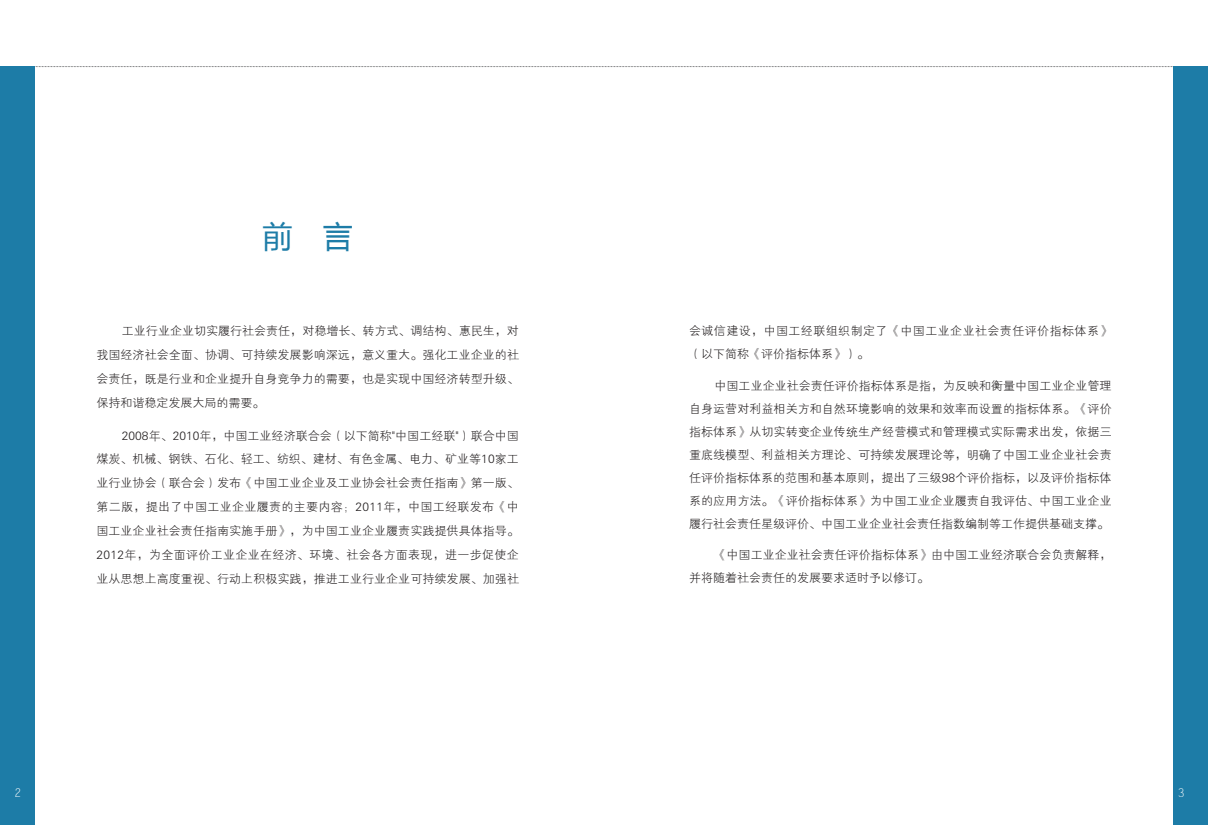
<style>
.page{position:relative;width:1208px;height:825px;background:#fff}
.page>*{position:absolute;margin:0;border:0;box-sizing:border-box;transform-origin:0 0}
.t1{font:30px "Microsoft Ya Hei";color:#1d7ca7}
.t2{font:12px/23.9px "FZXH1 JW GB1 0";letter-spacing:.005em;color:#231f20;text-align:justify}
.t3{font:12px/23px "FZXH1 JW GB1 0";letter-spacing:.035em;color:#231f20}
.t4{font:12px "FZXDXJW GB1 0";color:#fff}
</style>
<div class="page">
<svg style="left:34px;top:66px;width:1140px;height:1px"></svg>
<div style="left:0;top:66px;width:34px;height:759px;background:#1d7ca7"></div>
<div style="left:1174px;top:66px;width:34px;height:759px;background:#1d7ca7"></div>
<h1 class="t1" style="left:263px;top:216px;width:91px">前　言</h1>
<p class="t2" style="left:96px;top:320px;width:424px;text-indent:26px">工业行业企业切实履行社会责任，对稳增长、转方式、调结构、惠民生，对我国经济社会全面、协调、可持续发展影响深远，意义重大。强化工业企业的社会责任，既是行业和企业提升自身竞争力的需要，也是实现中国经济转型升级、保持和谐稳定发展大局的需要。</p>
<p class="t2" style="left:96px;top:424px;width:424px;text-indent:26px">2008年、2010年，中国工业经济联合会（以下简称"中国工经联"）联合中国煤炭、机械、钢铁、石化、轻工、纺织、建材、有色金属、电力、矿业等10家工业行业协会（联合会）发布《中国工业企业及工业协会社会责任指南》第一版、第二版，提出了中国工业企业履责的主要内容；2011年，中国工经联发布《中国工业企业社会责任指南实施手册》，为中国工业企业履责实践提供具体指导。2012年，为全面评价工业企业在经济、环境、社会各方面表现，进一步促使企业从思想上高度重视、行动上积极实践，推进工业行业企业可持续发展、加强社</p>
<p class="t3" style="left:689px;top:320px;width:424px">会诚信建设，中国工经联组织制定了《中国工业企业社会责任评价指标体系》（以下简称《评价指标体系》）。</p>
<p class="t2" style="left:689px;top:375px;width:424px;line-height:23px;text-indent:26px">中国工业企业社会责任评价指标体系是指，为反映和衡量中国工业企业管理自身运营对利益相关方和自然环境影响的效果和效率而设置的指标体系。《评价指标体系》从切实转变企业传统生产经营模式和管理模式实际需求出发，依据三重底线模型、利益相关方理论、可持续发展理论等，明确了中国工业企业社会责任评价指标体系的范围和基本原则，提出了三级98个评价指标，以及评价指标体系的应用方法。《评价指标体系》为中国工业企业履责自我评估、中国工业企业履行社会责任星级评价、中国工业企业社会责任指数编制等工作提供基础支撑。</p>
<p class="t2" style="left:689px;top:544px;width:424px;line-height:23px;text-indent:26px">《中国工业企业社会责任评价指标体系》由中国工业经济联合会负责解释，并将随着社会责任的发展要求适时予以修订。</p>
<p class="t4" style="left:15px;top:786px;width:7px">2</p>
<p class="t4" style="left:1178px;top:786px;width:8px">3</p>
</div>
